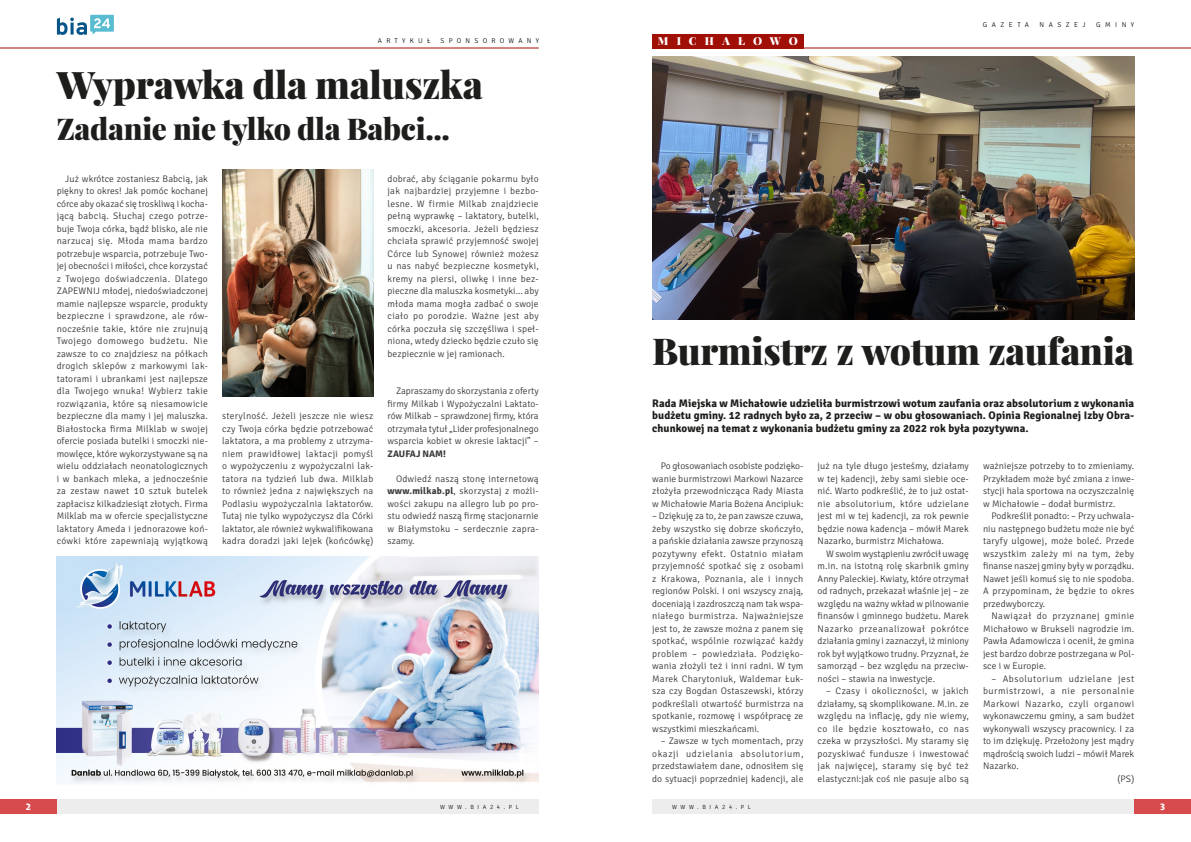
<style>
.page{position:relative;width:1191px;height:842px;background:#fff}
.page>*{position:absolute;margin:0;border:0;box-sizing:border-box;transform-origin:0 0}
.t1{font:900 38px "Playfair Display";letter-spacing:-.01em;color:#1d1d1b}
.t2{font:900 37px "Playfair Display";letter-spacing:-.01em;color:#1d1d1b}
.t3{font:900 30px "Playfair Display";letter-spacing:-.01em;color:#1d1d1b}
.t4{font:700 11px/12.5px "Signika";letter-spacing:.01em;color:#1d1d1b;text-align:justify}
.t5{font:900 11px "Playfair Display";letter-spacing:.73em;color:#fff}
.t6{font:300 9.5px/12.5px "Signika";letter-spacing:.01em;color:#3c3c3b;text-align:justify}
.t7{font:300 9.5px "Signika";letter-spacing:.055em;color:#3c3c3b}
.t8{font:300 9.5px "Signika";letter-spacing:.035em;color:#3c3c3b}
.t9{font:300 9.5px "Signika";letter-spacing:.05em;color:#3c3c3b}
.t10{font:700 9.5px "Signika";color:#3c3c3b}
.t11{font:800 9px "Costa Ptf";color:#fff}
.t12{font:300 7px "Signika";letter-spacing:.635em;color:#1d1d1b}
.t13{font:300 7px "Signika";letter-spacing:.605em;color:#1d1d1b}
.t14{font:300 6px "Signika";letter-spacing:.605em;color:#1d1d1b}
.s1{font-weight:700}
</style>
<div class="page">
<div style="left:652px;top:799px;width:500px;height:14px;background:#ededed"></div>
<div style="left:50px;top:799px;width:489px;height:14px;background:#ededed"></div>
<div style="left:0;top:799px;width:57px;height:14px;background:#d84b4d"></div>
<div style="left:1134px;top:799px;width:57px;height:14px;background:#d84b4d"></div>
<hr style="left:0;top:48px;width:539px;height:1px;background:#a11007">
<hr style="left:652px;top:48px;width:539px;height:1px;background:#a11007">
<svg style="left:57px;top:15px;width:57px;height:20px"></svg>
<div style="left:652px;top:34px;width:151px;height:14px;background:#a11007"></div>
<img style="left:652px;top:57px;width:482px;height:262px">
<img style="left:222px;top:169px;width:151px;height:227px">
<img style="left:57px;top:557px;width:482px;height:227px">
<p class="t12" style="left:378px;top:35px;width:8px">AR</p>
<p class="t12" style="left:394px;top:35px;width:37px">TYKUŁ</p>
<p class="t13" style="left:440px;top:35px;width:77px">SPON SOR OWAN</p>
<p class="t12" style="left:535px;top:35px;width:5px">Y</p>
<h1 class="t1" style="left:57px;top:60px;width:428px">Wyprawka dla maluszka</h1>
<h3 class="t3" style="left:57px;top:109px;width:395px">Zadanie nie tylko dla Babci...</h3>
<p class="t6" style="left:57px;top:172px;width:153px;text-indent:9px">Już wkrótce zostaniesz Babcią, jak piękny to okres! Jak pomóc kochanej córce aby okazać się troskliwą i kocha&shy;jącą babcią. Słuchaj czego potrze&shy;buje Twoja córka, bądź blisko, ale nie narzucaj się. Młoda mama bardzo potrzebuje wsparcia, potrzebuje Two&shy;jej obecności i miłości, chce korzystać z Twojego doświadczenia. Dlatego ZAPEWNIJ</p>
<p class="t6" style="left:387px;top:172px;width:153px">dobrać, aby ściąganie pokarmu było jak najbardziej przyjemne i bezbo&shy;lesne. W firmie Milkab znajdziecie pełną wyprawkę – laktatory, butelki, smoczki, akcesoria. Jeżeli będziesz chciała sprawić przyjemność swojej Córce lub Synowej również możesz u nas nabyć bezpieczne kosmetyki, kremy na piersi, oliwkę i inne bez&shy;pieczne dla maluszka kosmetyki… aby młoda mama mogła zadbać o swoje ciało po porodzie. Ważne jest aby córka poczuła się szczęśliwa i speł&shy;niona, wtedy dziecko będzie czuło się bezpiecznie w jej ramionach.</p>
<p class="t6" style="left:387px;top:384px;width:153px;text-indent:9px">Zapraszamy do skorzystania z oferty firmy M ilkab i Wypożyczalni Laktato&shy;rów M ilkab – sprawdzonej firmy, która otrzymała tytuł „Lider profesjonalnego wsparcia kobiet w okresie laktacji” –</p>
<p class="t10" style="left:387px;top:447px;width:7px">ZAU</p>
<p class="t10" style="left:405px;top:447px;width:42px">FAJ NAM!</p>
<p class="t6" style="left:387px;top:472px;width:153px;text-indent:9px">Odwiedź naszą stonę internetową <span class="s1">www.milkab.pl</span>, skorzystaj z możli&shy;wości zakupu na allegro lub po pro&shy;stu odwiedź naszą firmę stacjonarnie w Białymstoku – serdecznie zapra&shy;szamy.</p>
<p class="t6" style="left:57px;top:284px;width:153px;text-indent:45px">młodej, niedoświadczonej mamie najlepsze wsparcie, produkty bezpieczne i sprawdzone, ale rów&shy;nocześnie takie, które nie zrujnują Twojego domowego budżetu. N ie zawsze to co znajdziesz na półkach drogich sklepów z markowymi lak&shy;tatorami i ubrankami jest najlepsze dla Twojego wnuka! Wybierz takie rozwiązania, które są niesamowicie bezpieczne dla mamy i jej maluszka.<br>Białostocka firma M ilklab w swojej ofercie posiada butelki i smoczki nie&shy;mowlęce, które wykorzystywane są na wielu oddziałach neonatologicznych i w bankach mleka, a jednocześnie za zestaw nawet 10 sztuk butelek zapłacisz kilkadziesiąt złotych. Firma Milklab ma w ofercie specjalistyczne laktatory Ameda i jednorazowe koń&shy;cówki które zapewniają wyjątkową</p>
<p class="t6" style="left:222px;top:409px;width:153px">sterylność. Jeżeli jeszcze nie wiesz czy Twoja córka będzie potrzebować laktatora, a ma problemy z utrzyma&shy;niem prawidłowej laktacji pomyśl o wypożyczeniu z wypożyczalni lak&shy;tatora na tydzień lub dwa. Milklab to również jedna z największych na Podlasiu wypożyczalnia laktatorów.<br>Tutaj nie tylko wypożyczysz dla Córki laktator, ale również wykwalifikowana kadra doradzi jaki lejek (końcówkę)</p>
<p class="t5" style="left:658px;top:34px;width:141px">MICHAŁOWO</p>
<p class="t12" style="left:982px;top:20px;width:48px">gazeta</p>
<p class="t12" style="left:1039px;top:20px;width:48px">naszej</p>
<p class="t12" style="left:1096px;top:20px;width:40px">gminy</p>
<h2 class="t2" style="left:652px;top:327px;width:483px">Burmistrz z wotum zaufania</h2>
<p class="t4" style="left:652px;top:396px;width:483px">Rada Miejska w Michałowie udzieliła burmistrzowi wotum zaufania oraz absolutorium z wykonania budżetu gminy. 12 radnych było za, 2 przeciw – w obu głosowaniach. Opinia Regionalnej I zby Obra&shy;chunkowej na temat z wykonania budżetu gminy za 2022 rok była pozytywna.</p>
<p class="t6" style="left:652px;top:459px;width:153px;text-indent:9px">Po głosowaniach osobiste podzięko&shy;wanie burmistrzowi M arkowi N azarce złożyła przewodnicząca Rady M iasta w Michałowie Maria Bożena Ancipiuk:</p>
<p class="t6" style="left:652px;top:509px;width:153px">– Dziękuję za to, że pan zawsze czuwa, żeby wszystko się dobrze skończyło, a pańskie działania zawsze przynoszą pozytywny efekt. Ostatnio miałam przyjemność spotkać się z osobami z Krakowa, Poznania, ale i innych regionów Polski. I oni wszyscy znają, doceniają i zazdroszczą nam tak wspa&shy;niałego burmistrza. N ajważniejsze jest to, że zawsze można z panem się spotkać, wspólnie rozwiązać każdy problem – powiedziała. Podzięko&shy;wania złożyli też i inni radni. W tym Marek Charytoniuk, Waldemar Łuk&shy;sza czy Bogdan Ostaszewski, którzy podkreślali otwartość burmistrza na spotkanie, rozmowę i współpracę ze wszystkimi mieszkańcami.</p>
<p class="t6" style="left:652px;top:734px;width:153px;text-indent:9px">– Zawsze w tych momentach, przy okazji udzielania absolutorium, przedstawiałem dane, odnosiłem się do sytuacji poprzedniej kadencji, ale</p>
<p class="t6" style="left:817px;top:459px;width:153px">już na tyle długo jesteśmy, działamy w tej kadencji, żeby sami siebie oce&shy;nić. Warto podkreślić, że to już ostat&shy;nie absolutorium, które udzielane jest mi w tej kadencji, za rok pewnie będzie nowa kadencja – mówił Marek N azarko, burmistrz M ichałowa.</p>
<p class="t6" style="left:817px;top:547px;width:153px;text-indent:9px">W swoim wystąpieniu zwrócił uwagę m.in. na istotną rolę skarbnik gminy Anny Paleckiej. Kwiaty, które otrzymał od radnych, przekazał właśnie jej – ze względu na ważny wkład w pilnowanie finansów i gminnego budżetu. Marek N azarko przeanalizował pokrótce działania gminy i zaznaczył, iż miniony rok był wyjątkowo trudny. Przyznał, że samorząd – bez względu na przeciw&shy;ności – stawia na inwestycje.</p>
<p class="t6" style="left:817px;top:684px;width:153px;text-indent:9px">– Czasy i okoliczności, w jakich działamy, są skomplikowane. M .in. ze względu na inflację, gdy nie wiemy, co ile będzie kosztowało, co nas czeka w przyszłości. My staramy się pozyskiwać fundusze i inwestować jak najwięcej, staramy się być też elastyczni:jak coś nie pasuje albo są</p>
<p class="t6" style="left:983px;top:459px;width:153px">ważniejsze potrzeby to to zmieniamy.<br>Przykładem może być zmiana z inwe&shy;stycji hala sportowa na oczyszczalnię w Michałowie – dodał burmistrz.</p>
<p class="t6" style="left:983px;top:509px;width:153px;text-indent:9px">Podkreślił ponadto: – Przy uchwala&shy;niu następnego budżetu może nie być taryfy ulgowej, może boleć. Przede wszystkim zależy mi na tym, żeby finanse naszej gminy były w porządku.<br>N awet jeśli komuś się to nie spodoba.<br>A przypominam, że będzie to okres przedwyborczy.</p>
<p class="t6" style="left:983px;top:609px;width:153px;text-indent:9px">N awiązał do przyznanej gminie Michałowo w Brukseli nagrodzie im.<br>Pawła Adamowicza i ocenił, że gmina jest bardzo dobrze postrzegana w Pol&shy;sce i w Europie.</p>
<p class="t9" style="left:991px;top:672px;width:144px">– Absolutorium udzielane jest</p>
<p class="t7" style="left:983px;top:684px;width:153px">burmistrzowi, a nie personalnie</p>
<p class="t8" style="left:983px;top:697px;width:153px">M arkowi N azarko, czyli organowi</p>
<p class="t6" style="left:983px;top:709px;width:153px">wykonawczemu gminy, a sam budżet</p>
<p class="t6" style="left:983px;top:722px;width:153px">wykonywali wszyscy pracownicy. I za</p>
<p class="t6" style="left:983px;top:734px;width:153px">to im dziękuję. Przełożony jest mądry</p>
<p class="t6" style="left:983px;top:747px;width:153px">mądrością swoich ludzi – mówił M arek</p>
<p class="t6" style="left:983px;top:759px;width:37px">N azarko.</p>
<p class="t6" style="left:1117px;top:772px;width:18px">(PS)</p>
<p class="t11" style="left:26px;top:801px;width:7px">2</p>
<p class="t14" style="left:440px;top:803px;width:80px">www.bia24.pl</p>
<p class="t14" style="left:672px;top:803px;width:80px">www.bia24.pl</p>
<p class="t11" style="left:1160px;top:801px;width:7px">3</p>
</div>
